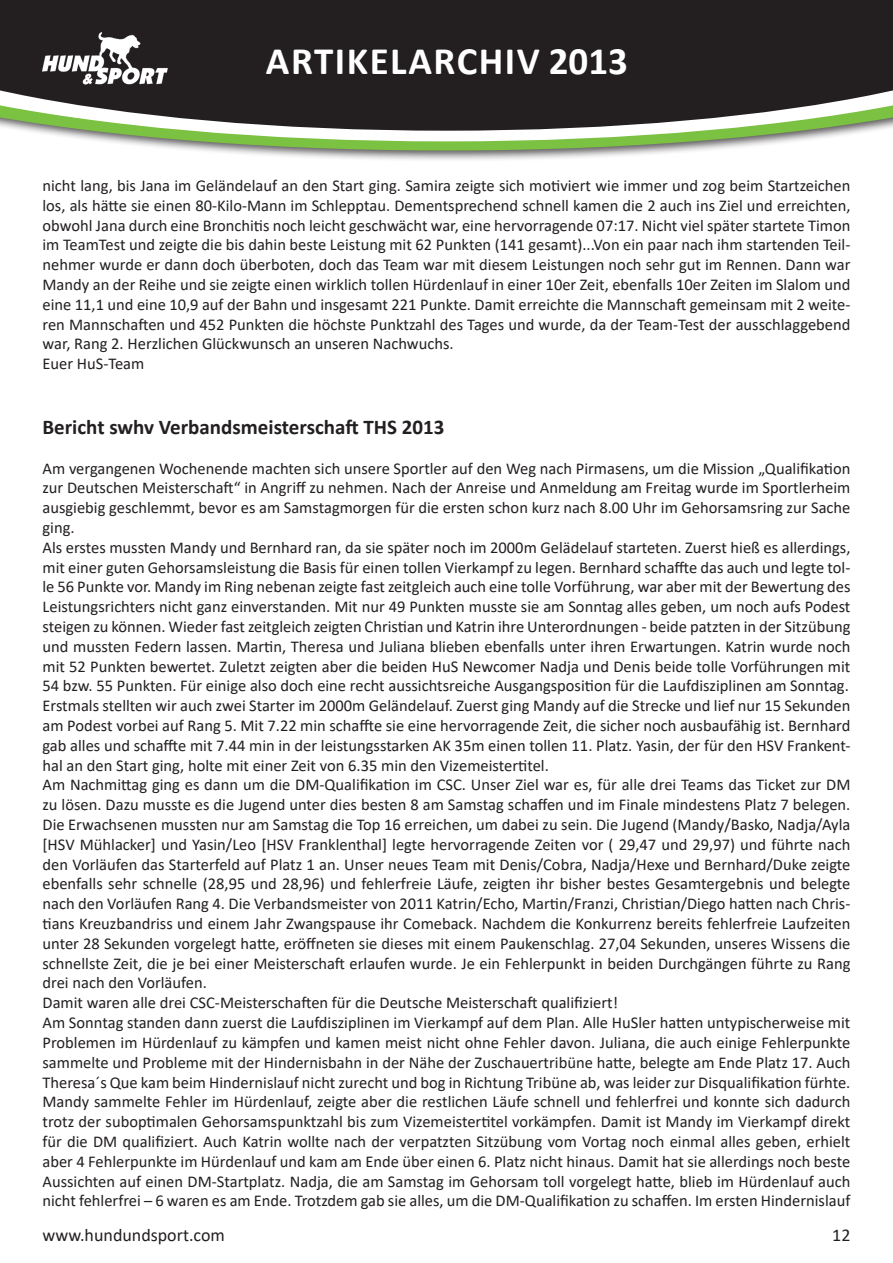
<style>
.page{position:relative;width:893px;height:1263px;background:#fff}
.page>*{position:absolute;margin:0;border:0;box-sizing:border-box;transform-origin:0 0}
.t1{font:700 39px "Calibri";letter-spacing:.04em;color:#fff}
.t2{font:700 21px "Calibri";color:#231f20}
.t3{font:18px "Calibri";color:#231f20}
.t4{font:16.5px/19.8px "Calibri";color:#231f20}
</style>
<div class="page">
<div style="left:0;top:0;width:893px;height:162px;background:#231f20;opacity:.75"></div>
<svg style="left:0;top:141px;width:893px;height:10px"></svg>
<svg style="left:0;top:131px;width:893px;height:10px"></svg>
<svg style="left:0;top:0;width:893px;height:131px;fill:#231f20"></svg>
<img style="left:43px;top:32px;width:131px;height:55px">
<h1 class="t1" style="left:266px;top:34px;width:363px">ARTIKELARCHIV 2013</h1>
<p class="t4" style="left:43px;top:175px;width:809px">nicht lang, bis Jana im Geländelauf an den Start ging. Samira zeigte sich motiviert wie immer und zog beim Startzeichen los, als hätte sie einen 80-Kilo-Mann im Schlepptau. Dementsprechend schnell kamen die 2 auch ins Ziel und erreichten, obwohl Jana durch eine Bronchitis noch leicht geschwächt war, eine hervorragende 07:17. Nicht viel später startete Timon im TeamTest und zeigte die bis dahin beste Leistung mit 62 Punkten (141 gesamt)...Von ein paar nach ihm startenden Teil&shy;nehmer wurde er dann doch überboten, doch das Team war mit diesem Leistungen noch sehr gut im Rennen. Dann war Mandy an der Reihe und sie zeigte einen wirklich tollen Hürdenlauf in einer 10er Zeit, ebenfalls 10er Zeiten im Slalom und eine 11,1 und eine 10,9 auf der Bahn und insgesamt 221 Punkte. Damit erreichte die Mannschaft gemeinsam mit 2 weite&shy;ren Mannschaften und 452 Punkten die höchste Punktzahl des Tages und wurde, da der Team-Test der ausschlaggebend war, Rang 2. Herzlichen Glückwunsch an unseren Nachwuchs.<br>Euer HuS-Team</p>
<p class="t2" style="left:43px;top:412px;width:403px">Bericht swhv Verbandsmeisterschaft THS 2013</p>
<p class="t4" style="left:43px;top:458px;width:809px">Am vergangenen Wochenende machten sich unsere Sportler auf den Weg nach Pirmasens, um die Mission „Qualifikation zur Deutschen Meisterschaft“ in Angriff zu nehmen. Nach der Anreise und Anmeldung am Freitag wurde im Sportlerheim ausgiebig geschlemmt, bevor es am Samstagmorgen für die ersten schon kurz nach 8.00 Uhr im Gehorsamsring zur Sache ging.<br>Als erstes mussten Mandy und Bernhard ran, da sie später noch im 2000m Gelädelauf starteten. Zuerst hieß es allerdings, mit einer guten Gehorsamsleistung die Basis für einen tollen Vierkampf zu legen. Bernhard schaffte das auch und legte tol&shy;le 56 Punkte vor. Mandy im Ring nebenan zeigte fast zeitgleich auch eine tolle Vorführung, war aber mit der Bewertung des Leistungsrichters nicht ganz einverstanden. Mit nur 49 Punkten musste sie am Sonntag alles geben, um noch aufs Podest steigen zu können. Wieder fast zeitgleich zeigten Christian und Katrin ihre Unterordnungen - beide patzten in der Sitzübung und mussten Federn lassen. Martin, Theresa und Juliana blieben ebenfalls unter ihren Erwartungen. Katrin wurde noch mit 52 Punkten bewertet. Zuletzt zeigten aber die beiden HuS Newcomer Nadja und Denis beide tolle Vorführungen mit 54 bzw. 55 Punkten. Für einige also doch eine recht aussichtsreiche Ausgangsposition für die Laufdisziplinen am Sonntag.<br>Erstmals stellten wir auch zwei Starter im 2000m Geländelauf. Zuerst ging Mandy auf die Strecke und lief nur 15 Sekunden am Podest vorbei auf Rang 5. Mit 7.22 min schaffte sie eine hervorragende Zeit, die sicher noch ausbaufähig ist. Bernhard gab alles und schaffte mit 7.44 min in der leistungsstarken AK 35m einen tollen 11. Platz. Yasin, der für den HSV Frankent&shy;hal an den Start ging, holte mit einer Zeit von 6.35 min den Vizemeistertitel.<br>Am Nachmittag ging es dann um die DM-Qualifikation im CSC. Unser Ziel war es, für alle drei Teams das Ticket zur DM zu lösen. Dazu musste es die Jugend unter dies besten 8 am Samstag schaffen und im Finale mindestens Platz 7 belegen.<br>Die Erwachsenen mussten nur am Samstag die Top 16 erreichen, um dabei zu sein. Die Jugend (Mandy/Basko, Nadja/Ayla [HSV Mühlacker] und Yasin/Leo [HSV Franklenthal] legte hervorragende Zeiten vor ( 29,47 und 29,97) und führte nach den Vorläufen das Starterfeld auf Platz 1 an. Unser neues Team mit Denis/Cobra, Nadja/Hexe und Bernhard/Duke zeigte ebenfalls sehr schnelle (28,95 und 28,96) und fehlerfreie Läufe, zeigten ihr bisher bestes Gesamtergebnis und belegte nach den Vorläufen Rang 4. Die Verbandsmeister von 2011 Katrin/Echo, Martin/Franzi, Christian/Diego hatten nach Chris&shy;tians Kreuzbandriss und einem Jahr Zwangspause ihr Comeback. Nachdem die Konkurrenz bereits fehlerfreie Laufzeiten unter 28 Sekunden vorgelegt hatte, eröffneten sie dieses mit einem Paukenschlag. 27,04 Sekunden, unseres Wissens die schnellste Zeit, die je bei einer Meisterschaft erlaufen wurde. Je ein Fehlerpunkt in beiden Durchgängen führte zu Rang drei nach den Vorläufen.<br>Damit waren alle drei CSC-Meisterschaften für die Deutsche Meisterschaft qualifiziert!<br>Am Sonntag standen dann zuerst die Laufdisziplinen im Vierkampf auf dem Plan. Alle HuSler hatten untypischerweise mit Problemen im Hürdenlauf zu kämpfen und kamen meist nicht ohne Fehler davon. Juliana, die auch einige Fehlerpunkte sammelte und Probleme mit der Hindernisbahn in der Nähe der Zuschauertribüne hatte, belegte am Ende Platz 17. Auch Theresa´s Que kam beim Hindernislauf nicht zurecht und bog in Richtung Tribüne ab, was leider zur Disqualifikation fürhte.<br>Mandy sammelte Fehler im Hürdenlauf, zeigte aber die restlichen Läufe schnell und fehlerfrei und konnte sich dadurch trotz der suboptimalen Gehorsamspunktzahl bis zum Vizemeistertitel vorkämpfen. Damit ist Mandy im Vierkampf direkt für die DM qualifiziert. Auch Katrin wollte nach der verpatzten Sitzübung vom Vortag noch einmal alles geben, erhielt aber 4 Fehlerpunkte im Hürdenlauf und kam am Ende über einen 6. Platz nicht hinaus. Damit hat sie allerdings noch beste Aussichten auf einen DM-Startplatz. Nadja, die am Samstag im Gehorsam toll vorgelegt hatte, blieb im Hürdenlauf auch nicht fehlerfrei – 6 waren es am Ende. Trotzdem gab sie alles, um die DM-Qualifikation zu schaffen. Im ersten Hindernislauf</p>
<p class="t3" style="left:43px;top:1223px;width:184px">www.hundundsport.com</p>
<p class="t3" style="left:832px;top:1223px;width:20px">12</p>
</div>
